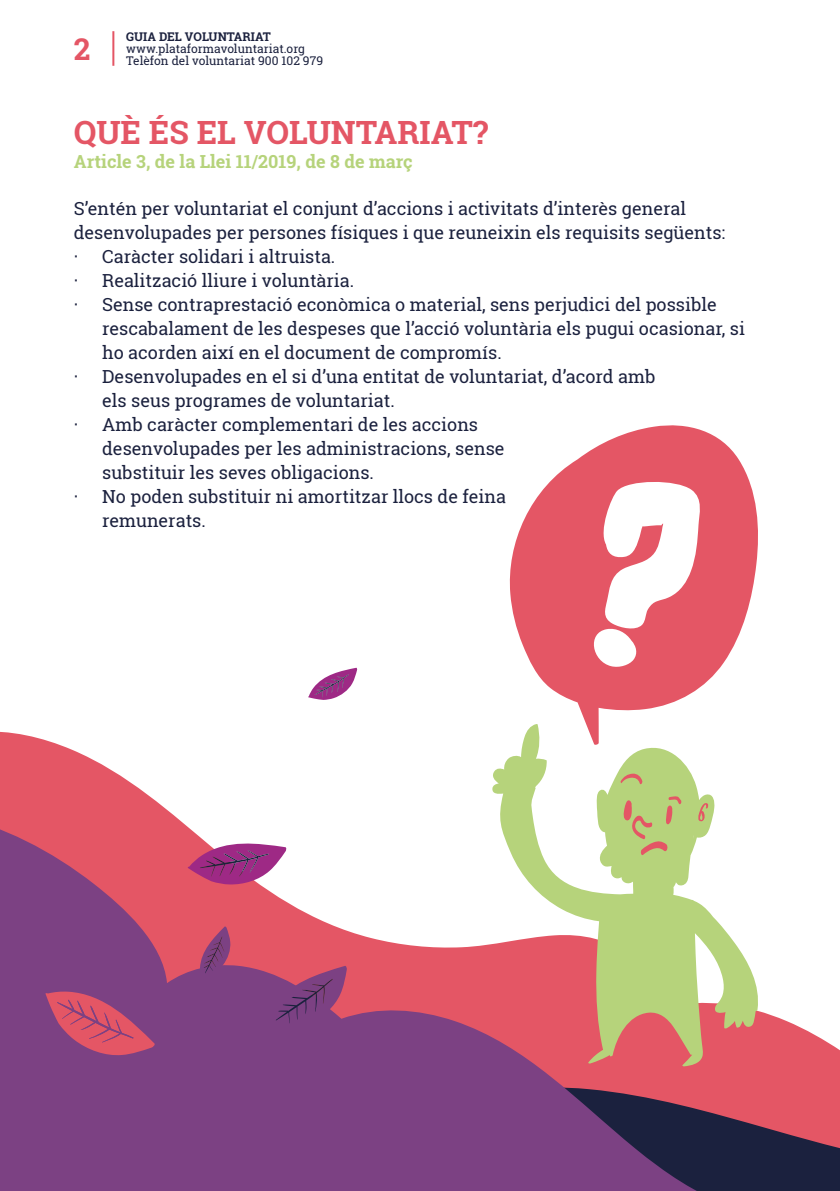
<style>
.page{position:relative;width:840px;height:1191px;background:#fff}
.page>*{position:absolute;margin:0;border:0;box-sizing:border-box;transform-origin:0 0}
.t1{font:700 32px "Roboto Slab";color:#e45665}
.t2{font:700 30px "Roboto Slab";color:#e45665}
.t3{font:18px "Roboto Slab";color:#1b213e}
.t4{font:700 18px "Roboto Slab";color:#b6d37b}
.t5{font:12px "Roboto Slab";color:#1b213e}
.t6{font:700 12px "Roboto Slab";color:#1b213e}
</style>
<div class="page">
<svg style="left:0;top:731px;width:162px;height:75px;fill:#e45665"></svg>
<svg style="left:0;top:806px;width:839px;height:385px;fill:#7c4183"></svg>
<svg style="left:45px;top:991px;width:111px;height:65px;background:#b04b73"></svg>
<svg style="left:187px;top:839px;width:100px;height:45px"></svg>
<svg style="left:308px;top:667px;width:49px;height:33px"></svg>
<svg style="left:200px;top:926px;width:31px;height:52px;background:#994676"></svg>
<svg style="left:264px;top:965px;width:83px;height:62px;background:#904478"></svg>
<svg style="left:490px;top:745px;width:270px;height:321px"></svg>
<svg style="left:509px;top:425px;width:249px;height:320px;fill:#e45665"></svg>
<svg style="left:697px;top:803px;width:11px;height:18px"></svg>
<svg style="left:622px;top:796px;width:60px;height:60px;background:#bdbe77"></svg>
<svg style="left:620px;top:773px;width:22px;height:13px"></svg>
<svg style="left:586px;top:479px;width:117px;height:189px"></svg>
<hr style="left:112px;top:31px;width:2px;height:35px;background:#e45665">
<h2 class="t2" style="left:74px;top:28px;width:18px">2</h2>
<p class="t6" style="left:126px;top:28px;width:146px">GUIA DEL VOLUNTARIAT</p>
<p class="t5" style="left:126px;top:40px;width:180px">www.plataformavoluntariat.org</p>
<p class="t5" style="left:126px;top:52px;width:198px">Telèfon del voluntariat 900 102 979</p>
<h1 class="t1" style="left:74px;top:111px;width:416px">QUÈ ÉS EL VOLUNTARIAT?</h1>
<p class="t4" style="left:74px;top:149px;width:340px">Article 3, de la Llei 11/2019, de 8 de març</p>
<p class="t3" style="left:74px;top:196px;width:613px">S’entén per voluntariat el conjunt d’accions i activitats d’interès general</p>
<p class="t3" style="left:74px;top:220px;width:652px">desenvolupades per persones físiques i que reuneixin els requisits següents:</p>
<p class="t3" style="left:74px;top:244px;width:263px">· Caràcter solidari i altruista.</p>
<p class="t3" style="left:74px;top:268px;width:282px">· Realització lliure i voluntària.</p>
<p class="t3" style="left:74px;top:292px;width:644px">· Sense contraprestació econòmica o material, sens perjudici del possible</p>
<p class="t3" style="left:102px;top:316px;width:644px">rescabalament de les despeses que l’acció voluntària els pugui ocasionar, si</p>
<p class="t3" style="left:102px;top:340px;width:401px">ho acorden així en el document de compromís.</p>
<p class="t3" style="left:74px;top:364px;width:583px">· Desenvolupades en el si d’una entitat de voluntariat, d’acord amb</p>
<p class="t3" style="left:102px;top:388px;width:294px">els seus programes de voluntariat.</p>
<p class="t3" style="left:74px;top:412px;width:405px">· Amb caràcter complementari de les accions</p>
<p class="t3" style="left:102px;top:436px;width:403px">desenvolupades per les administracions, sense</p>
<p class="t3" style="left:102px;top:460px;width:273px">substituir les seves obligacions.</p>
<p class="t3" style="left:74px;top:484px;width:433px">· No poden substituir ni amortitzar llocs de feina</p>
<p class="t3" style="left:102px;top:508px;width:105px">remunerats.</p>
</div>
